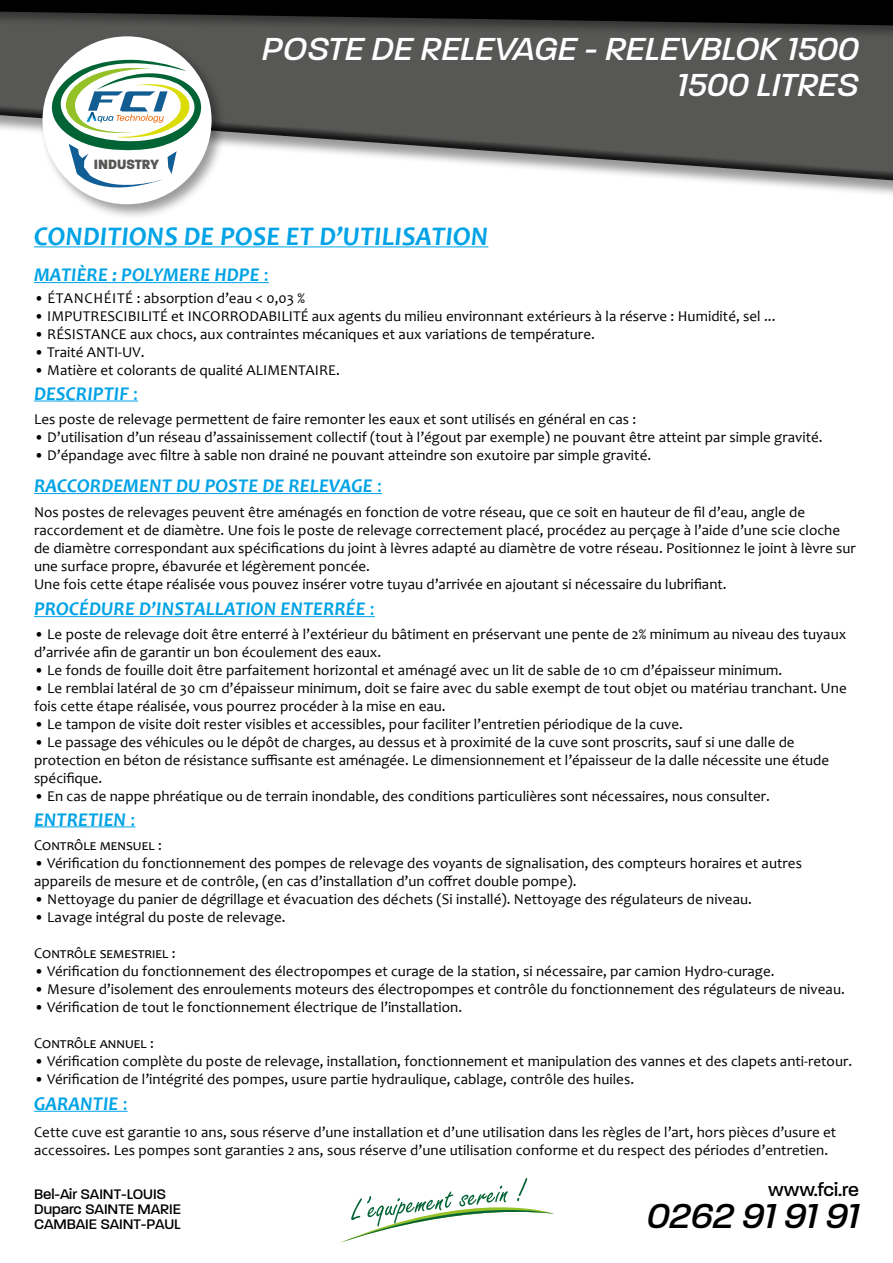
<style>
.page{position:relative;width:893px;height:1263px;background:#fff}
.page>*{position:absolute;margin:0;border:0;box-sizing:border-box;transform-origin:0 0}
.t1{font:italic 500 37.5px "Paralucent";letter-spacing:-.005em;color:#000}
.t2{font:italic 500 34.5px/36.5px "Paralucent";color:#fff;text-align:right}
.t3{font:italic 700 27px "Candara";letter-spacing:.005em;color:#00a3e6}
.t4{font:italic 700 19.5px "Candara";letter-spacing:.005em;color:#00a3e6}
.t5{font:500 19.5px "Paralucent";color:#000}
.t6{font:15px/18px "Candara";letter-spacing:.005em;color:#000}
.t7{font:500 15px/15px "Paralucent";color:#000}
.t8{font:800 14.55px "Paralucent";color:#575756;scale:.95 1}
.s1{font-weight:400;font-style:normal}
</style>
<div class="page">
<div style="left:0;top:0;width:893px;height:199px;background:#000;opacity:.4"></div>
<div style="left:0;top:0;width:893px;height:184px;background:#000;opacity:.75"></div>
<div style="left:39px;top:32px;width:188px;height:188px;background:#000;opacity:.4"></div>
<div style="left:42px;top:36px;width:170px;height:168px;background:#fff;border-radius:50%"></div>
<svg style="left:40px;top:49px;width:170px;height:148px"></svg>
<div style="left:0;top:0;width:893px;height:40px;background:#000;opacity:.4"></div>
<svg style="left:0;top:0;width:893px;height:25px;background:#101010"></svg>
<hr style="left:34px;top:282px;width:235px;height:1px;background:#00a3e6">
<hr style="left:34px;top:247px;width:454px;height:1px;background:#00a3e6">
<hr style="left:34px;top:401px;width:104px;height:1px;background:#00a3e6">
<hr style="left:34px;top:493px;width:348px;height:1px;background:#00a3e6">
<hr style="left:34px;top:827px;width:101px;height:1px;background:#00a3e6">
<hr style="left:34px;top:1111px;width:94px;height:1px;background:#00a3e6">
<hr style="left:34px;top:616px;width:341px;height:1px;background:#00a3e6">
<svg style="left:338px;top:1178px;width:216px;height:66px"></svg>
<p class="t8" style="left:94px;top:156px;width:70px">INDUSTRY</p>
<h2 class="t2" style="left:262px;top:31px;width:598px">POSTE DE RELEVAGE - RELEVBLOK 1500<br>1500 LITRES</h2>
<h3 class="t3" style="left:34px;top:219px;width:456px">CONDITIONS DE POSE ET D’UTILISATION</h3>
<h3 class="t4" style="left:34px;top:263px;width:236px">MATIÈRE : POLYMERE HDPE <span class="s1">:</span></h3>
<p class="t6" style="left:34px;top:289px;width:272px">• ÉTANCHÉITÉ : absorption d’eau &lt; 0,03 %</p>
<p class="t6" style="left:34px;top:307px;width:743px">• IMPUTRESCIBILITÉ et INCORRODABILITÉ aux agents du milieu environnant extérieurs à la réserve : Humidité, sel ...</p>
<p class="t6" style="left:34px;top:325px;width:562px">• RÉSISTANCE aux chocs, aux contraintes mécaniques et aux variations de température.</p>
<p class="t6" style="left:34px;top:343px;width:112px">• Traité ANTI-UV.</p>
<p class="t6" style="left:34px;top:361px;width:307px">• Matière et colorants de qualité ALIMENTAIRE.</p>
<p class="t6" style="left:34px;top:410px;width:604px">Les poste de relevage permettent de faire remonter les eaux et sont utilisés en général en cas :</p>
<p class="t6" style="left:34px;top:428px;width:790px">• D’utilisation d’un réseau d’assainissement collectif (tout à l’égout par exemple) ne pouvant être atteint par simple gravité.</p>
<p class="t6" style="left:34px;top:446px;width:619px">• D’épandage avec filtre à sable non drainé ne pouvant atteindre son exutoire par simple gravité.</p>
<h3 class="t4" style="left:34px;top:381px;width:105px">DESCRIPTIF <span class="s1">:</span></h3>
<h3 class="t4" style="left:34px;top:474px;width:349px">RACCORDEMENT DU POSTE DE RELEVAGE <span class="s1">:</span></h3>
<p class="t6" style="left:34px;top:503px;width:823px">Nos postes de relevages peuvent être aménagés en fonction de votre réseau, que ce soit en hauteur de fil d’eau, angle de raccordement et de diamètre. Une fois le poste de relevage correctement placé, procédez au perçage à l’aide d’une scie cloche de diamètre correspondant aux spécifications du joint à lèvres adapté au diamètre de votre réseau. Positionnez le joint à lèvre sur une surface propre, ébavurée et légèrement poncée.<br>Une fois cette étape réalisée vous pouvez insérer votre tuyau d’arrivée en ajoutant si nécessaire du lubrifiant.</p>
<h3 class="t4" style="left:34px;top:597px;width:342px">PROCÉDURE D’INSTALLATION ENTERRÉE <span class="s1">:</span></h3>
<p class="t6" style="left:34px;top:625px;width:814px">• Le poste de relevage doit être enterré à l’extérieur du bâtiment en préservant une pente de 2% minimum au niveau des tuyaux d’arrivée afin de garantir un bon écoulement des eaux.</p>
<p class="t6" style="left:34px;top:661px;width:750px">• Le fonds de fouille doit être parfaitement horizontal et aménagé avec un lit de sable de 10 cm d’épaisseur minimum.</p>
<p class="t6" style="left:34px;top:679px;width:814px">• Le remblai latéral de 30 cm d’épaisseur minimum, doit se faire avec du sable exempt de tout objet ou matériau tranchant. Une fois cette étape réalisée, vous pourrez procéder à la mise en eau.</p>
<p class="t6" style="left:34px;top:715px;width:650px">• Le tampon de visite doit rester visibles et accessibles, pour faciliter l’entretien périodique de la cuve.</p>
<p class="t6" style="left:34px;top:733px;width:796px">• Le passage des véhicules ou le dépôt de charges, au dessus et à proximité de la cuve sont proscrits, sauf si une dalle de protection en béton de résistance suffisante est aménagée. Le dimensionnement et l’épaisseur de la dalle nécessite une étude spécifique.</p>
<p class="t6" style="left:34px;top:787px;width:737px">• En cas de nappe phréatique ou de terrain inondable, des conditions particulières sont nécessaires, nous consulter.</p>
<h3 class="t4" style="left:34px;top:807px;width:103px">ENTRETIEN <span class="s1">:</span></h3>
<p class="t6" style="left:34px;top:836px;width:129px">Contrôle mensuel :</p>
<p class="t6" style="left:34px;top:854px;width:769px">• Vérification du fonctionnement des pompes de relevage des voyants de signalisation, des compteurs horaires et autres appareils de mesure et de contrôle, (en cas d’installation d’un coffret double pompe).</p>
<p class="t6" style="left:34px;top:890px;width:719px">• Nettoyage du panier de dégrillage et évacuation des déchets (Si installé). Nettoyage des régulateurs de niveau.</p>
<p class="t6" style="left:34px;top:908px;width:253px">• Lavage intégral du poste de relevage.</p>
<p class="t6" style="left:34px;top:944px;width:143px">Contrôle semestriel :</p>
<p class="t6" style="left:34px;top:962px;width:742px">• Vérification du fonctionnement des électropompes et curage de la station, si nécessaire, par camion Hydro-curage.</p>
<p class="t6" style="left:34px;top:980px;width:812px">• Mesure d’isolement des enroulements moteurs des électropompes et contrôle du fonctionnement des régulateurs de niveau.</p>
<p class="t6" style="left:34px;top:998px;width:430px">• Vérification de tout le fonctionnement électrique de l’installation.</p>
<p class="t6" style="left:34px;top:1034px;width:121px">Contrôle annuel :</p>
<p class="t6" style="left:34px;top:1052px;width:820px">• Vérification complète du poste de relevage, installation, fonctionnement et manipulation des vannes et des clapets anti-retour.</p>
<p class="t6" style="left:34px;top:1070px;width:602px">• Vérification de l’intégrité des pompes, usure partie hydraulique, cablage, contrôle des huiles.</p>
<h3 class="t4" style="left:34px;top:1091px;width:95px">GARANTIE <span class="s1">:</span></h3>
<p class="t6" style="left:34px;top:1123px;width:804px">Cette cuve est garantie 10 ans, sous réserve d’une installation et d’une utilisation dans les règles de l’art, hors pièces d’usure et accessoires. Les pompes sont garanties 2 ans, sous réserve d’une utilisation conforme et du respect des périodes d’entretien.</p>
<p class="t7" style="left:34px;top:1186px;width:134px">Bel-Air SAINT-LOUIS</p>
<h3 class="t5" style="left:768px;top:1178px;width:92px">www.fci.re</h3>
<p class="t7" style="left:34px;top:1201px;width:149px">Duparc SAINTE MARIE<br>CAMBAIE SAINT-PAUL</p>
<h1 class="t1" style="left:647px;top:1194px;width:214px">0262 91 91 91</h1>
</div>
